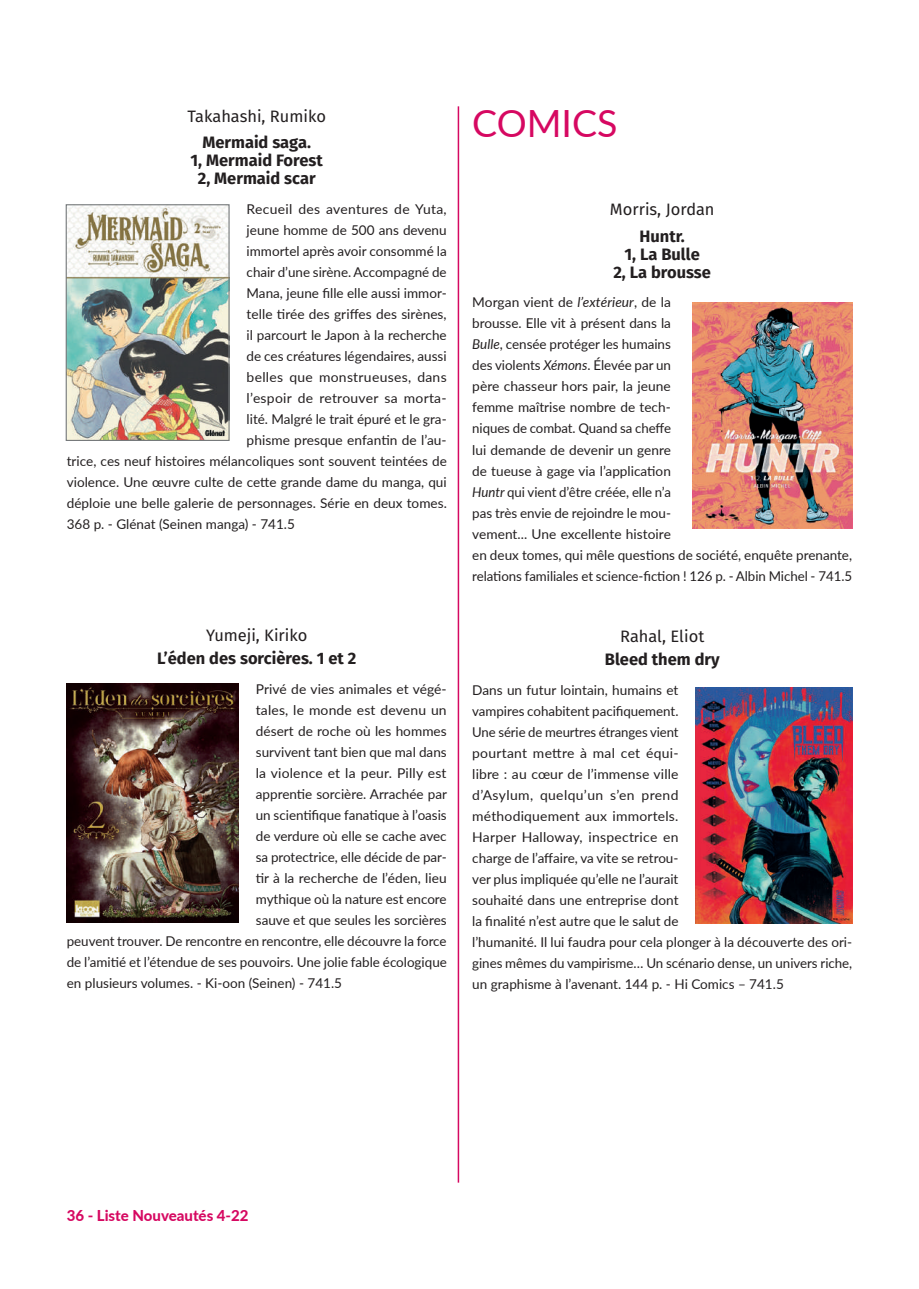
<style>
.page{position:relative;width:919px;height:1289px;background:#fff}
.page>*{position:absolute;margin:0;border:0;box-sizing:border-box;transform-origin:0 0}
.t1{font:37.5px "Lato";color:#d60861}
.t2{font:700 16.5px/18px "Fira Sans";color:#231f20;text-align:center}
.t3{font:16.5px "Fira Sans";color:#231f20}
.t4{font:800 15px "Lato";color:#d60861}
.t5{font:13.5px/21px "Lato";color:#231f20}
.t6{font:13.5px "Lato";letter-spacing:.02em;color:#231f20}
.s1{font-style:italic}
</style>
<div class="page">
<hr style="left:457px;top:106px;width:2px;height:1076px;background:#d60861">
<img style="left:68px;top:206px;width:159px;height:233px">
<div style="left:66px;top:204px;width:163px;height:237px;border:1px solid #75797b"></div>
<img style="left:67px;top:684px;width:172px;height:238px">
<img style="left:692px;top:303px;width:160px;height:225px">
<img style="left:695px;top:687px;width:157px;height:236px">
<p class="t3" style="left:187px;top:103px;width:140px">Takahashi, Rumiko</p>
<p class="t2" style="left:190px;top:132px;width:134px">Mermaid saga.<br>1, Mermaid Forest<br>2, Mermaid scar</p>
<p class="t6" style="left:246px;top:199px;width:202px">Recueil des aventures de Yuta,</p>
<p class="t5" style="left:246px;top:219px;width:201px">jeune homme de 500 ans devenu</p>
<p class="t5" style="left:246px;top:240px;width:201px">immortel après avoir consommé la</p>
<p class="t5" style="left:246px;top:261px;width:201px">chair d’une sirène. Accompagné de</p>
<p class="t5" style="left:246px;top:282px;width:201px">Mana, jeune fille elle aussi immor-</p>
<p class="t5" style="left:246px;top:303px;width:201px">telle tirée des griffes des sirènes,</p>
<p class="t5" style="left:246px;top:324px;width:201px">il parcourt le Japon à la recherche</p>
<p class="t5" style="left:246px;top:345px;width:201px">de ces créatures légendaires, aussi</p>
<p class="t6" style="left:246px;top:367px;width:201px">belles que monstrueuses, dans</p>
<p class="t6" style="left:246px;top:388px;width:201px">l’espoir de retrouver sa morta-</p>
<p class="t5" style="left:246px;top:408px;width:201px">lité. Malgré le trait épuré et le gra-</p>
<p class="t5" style="left:246px;top:429px;width:201px">phisme presque enfantin de l’au-</p>
<p class="t5" style="left:67px;top:450px;width:381px">trice, ces neuf histoires mélancoliques sont souvent teintées de</p>
<p class="t5" style="left:67px;top:471px;width:381px">violence. Une œuvre culte de cette grande dame du manga, qui</p>
<p class="t5" style="left:67px;top:492px;width:381px">déploie une belle galerie de personnages. Série en deux tomes.</p>
<p class="t5" style="left:67px;top:513px;width:229px">368 p. - Glénat (Seinen manga) - 741.5</p>
<p class="t3" style="left:206px;top:622px;width:103px">Yumeji, Kiriko</p>
<p class="t2" style="left:157px;top:648px;width:201px">L’éden des sorcières. 1 et 2</p>
<p class="t5" style="left:256px;top:677px;width:192px">Privé de vies animales et végé-</p>
<p class="t5" style="left:256px;top:698px;width:192px">tales, le monde est devenu un</p>
<p class="t5" style="left:256px;top:719px;width:192px">désert de roche où les hommes</p>
<p class="t5" style="left:256px;top:740px;width:192px">survivent tant bien que mal dans</p>
<p class="t5" style="left:256px;top:761px;width:192px">la violence et la peur. Pilly est</p>
<p class="t5" style="left:256px;top:782px;width:193px">apprentie sorcière. Arrachée par</p>
<p class="t5" style="left:256px;top:803px;width:192px">un scientifique fanatique à l’oasis</p>
<p class="t5" style="left:256px;top:824px;width:192px">de verdure où elle se cache avec</p>
<p class="t5" style="left:256px;top:845px;width:192px">sa protectrice, elle décide de par-</p>
<p class="t5" style="left:256px;top:866px;width:192px">tir à la recherche de l’éden, lieu</p>
<p class="t5" style="left:256px;top:887px;width:192px">mythique où la nature est encore</p>
<p class="t5" style="left:256px;top:908px;width:192px">sauve et que seules les sorcières</p>
<p class="t5" style="left:67px;top:929px;width:381px">peuvent trouver. De rencontre en rencontre, elle découvre la force</p>
<p class="t5" style="left:67px;top:950px;width:381px">de l’amitié et l’étendue de ses pouvoirs. Une jolie fable écologique</p>
<p class="t5" style="left:67px;top:971px;width:277px">en plusieurs volumes. - Ki-oon (Seinen) - 741.5</p>
<h1 class="t1" style="left:472px;top:96px;width:147px">COMICS</h1>
<p class="t3" style="left:610px;top:197px;width:106px">Morris, Jordan</p>
<p class="t2" style="left:613px;top:226px;width:99px">Huntr.<br>1, La Bulle<br>2, La brousse</p>
<p class="t5" style="left:472px;top:291px;width:381px">Morgan vient de <span class="s1">l’extérieur</span>, de la<br>brousse. Elle vit à présent dans la<br><span class="s1">Bulle</span>, censée protéger les humains<br>des violents <span class="s1">Xémons</span>. Élevée par un<br>père chasseur hors pair, la jeune<br>femme maîtrise nombre de tech-<br>niques de combat. Quand sa cheffe<br>lui demande de devenir un genre<br>de tueuse à gage via l’application<br><span class="s1">Huntr</span> qui vient d’être créée, elle n’a<br>pas très envie de rejoindre le mou-<br>vement... Une excellente histoire<br>en deux tomes, qui mêle questions de société, enquête prenante, relations familiales et science-fiction ! 126 p. - Albin Michel - 741.5</p>
<p class="t3" style="left:620px;top:623px;width:86px">Rahal, Eliot</p>
<p class="t2" style="left:604px;top:649px;width:116px">Bleed them dry</p>
<p class="t5" style="left:472px;top:678px;width:381px">Dans un futur lointain, humains et<br>vampires cohabitent pacifiquement.<br>Une série de meurtres étranges vient<br>pourtant mettre à mal cet équi-<br>libre : au cœur de l’immense ville<br>d’Asylum, quelqu’un s’en prend<br>méthodiquement aux immortels.<br>Harper Halloway, inspectrice en<br>charge de l’affaire, va vite se retrou-<br>ver plus impliquée qu’elle ne l’aurait<br>souhaité dans une entreprise dont<br>la finalité n’est autre que le salut de<br>l’humanité. Il lui faudra pour cela plonger à la découverte des ori&shy;gines mêmes du vampirisme… Un scénario dense, un univers riche, un graphisme à l’avenant. 144 p. - Hi Comics – 741.5</p>
<p class="t4" style="left:67px;top:1204px;width:183px">36 - Liste Nouveautés 4-22</p>
</div>
